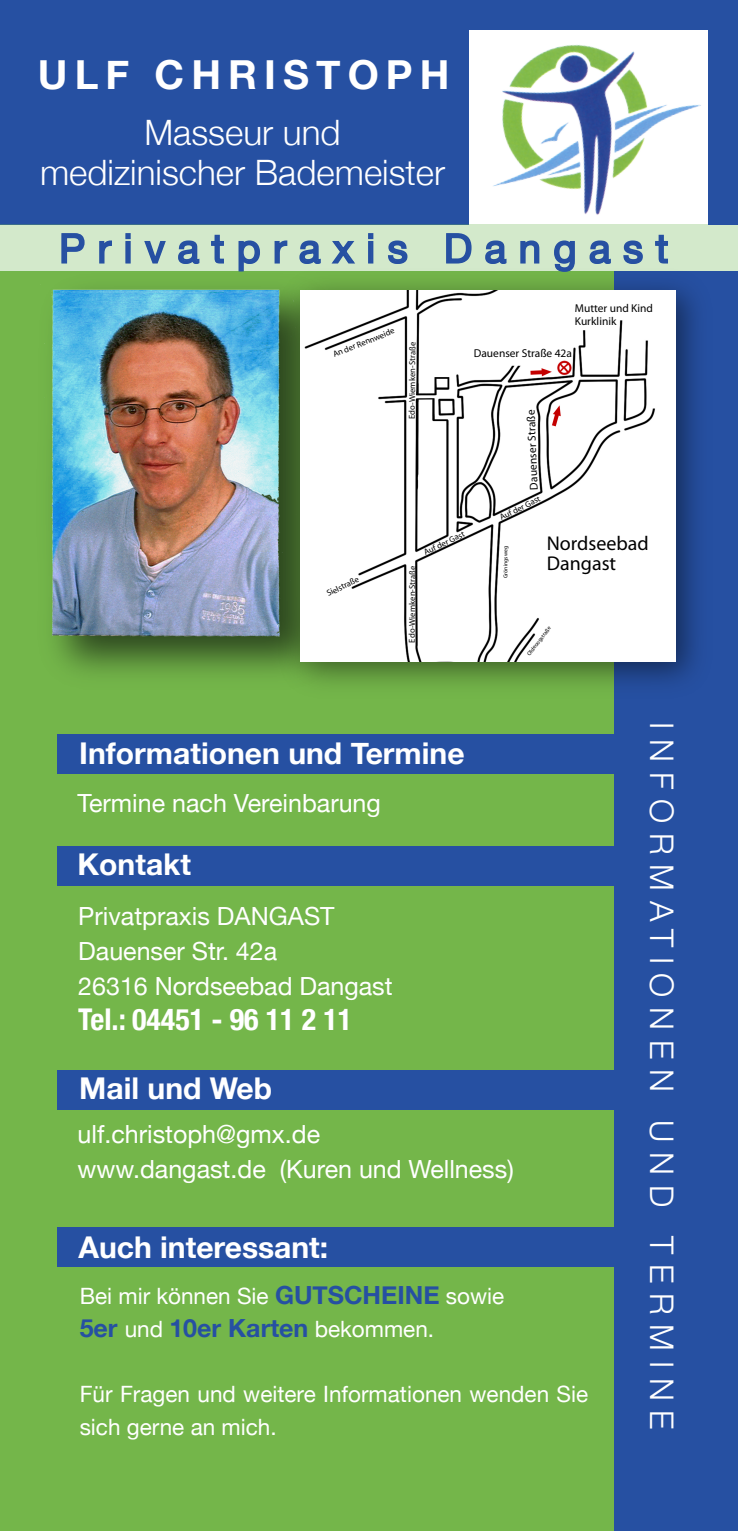
<style>
.page{position:relative;width:738px;height:1531px;background:#fff}
.page>*{position:absolute;margin:0;border:0;box-sizing:border-box;transform-origin:0 0}
.t1{font:40px "Helvetica Neue";letter-spacing:.315em;color:#2650a2}
.t2{font:700 40px "Helvetica Neue";letter-spacing:.175em;color:#fff}
.t3{font:300 35px/40px "Helvetica Neue";color:#fff;text-align:center}
.t4{font:300 32.5px "Helvetica Neue";letter-spacing:.3em;color:#fff}
.t5{font:700 30px "Helvetica Neue";color:#fff}
.t6{font:700 condensed 30px "Helvetica Neue";color:#fff}
.t7{font:25px/35px "Helvetica Neue";color:#fff}
.t8{font:700 25px "Helvetica Neue";color:#2650a2}
.t9{font:22.5px/32.5px "Helvetica Neue";color:#fff}
.t10{font:20px/20px "Myriad Pro";color:#000}
.t11{font:11.5px/13.8px "Myriad Pro";color:#000}
.t12{font:8.5px "Myriad Pro";letter-spacing:.005em;color:#000}
.t13{font:5.75px "Myriad Pro";letter-spacing:-.01em;color:#000}
.s1{font-weight:700;font-size:25px;color:#2650a2}
.s2{font-weight:400;font-size:22.5px;color:#fff}
</style>
<div class="page">
<div style="left:0;top:272px;width:737px;height:1259px;background:#74b64a"></div>
<div style="left:0;top:0;width:468px;height:224px;background:#2650a2"></div>
<div style="left:0;top:225px;width:737px;height:47px;background:#d3e9cb"></div>
<img style="left:450px;top:29px;width:258px;height:196px">
<div style="left:58px;top:1070px;width:560px;height:40px;background:#2650a2"></div>
<div style="left:613px;top:272px;width:124px;height:1259px;background:#2650a2"></div>
<div style="left:58px;top:1227px;width:560px;height:40px;background:#2650a2"></div>
<img style="left:28px;top:271px;width:242px;height:375px">
<div style="left:364px;top:0;width:373px;height:29px;background:#2650a2"></div>
<div style="left:708px;top:0;width:29px;height:225px;background:#2650a2"></div>
<div style="left:58px;top:734px;width:560px;height:39px;background:#2650a2"></div>
<div style="left:57px;top:846px;width:560px;height:40px;background:#2650a2"></div>
<svg style="left:61px;top:233px;width:24px;height:31px"></svg>
<svg style="left:99px;top:240px;width:13px;height:24px"></svg>
<svg style="left:125px;top:233px;width:6px;height:6px"></svg>
<div style="left:125px;top:241px;width:6px;height:22px;border:2px solid #2650a2"></div>
<svg style="left:144px;top:241px;width:22px;height:23px"></svg>
<svg style="left:178px;top:240px;width:22px;height:24px"></svg>
<svg style="left:211px;top:234px;width:13px;height:30px"></svg>
<svg style="left:237px;top:240px;width:24px;height:32px"></svg>
<svg style="left:274px;top:240px;width:14px;height:21px"></svg>
<svg style="left:299px;top:240px;width:22px;height:21px"></svg>
<svg style="left:332px;top:241px;width:23px;height:20px"></svg>
<svg style="left:368px;top:233px;width:5px;height:6px"></svg>
<div style="left:368px;top:241px;width:5px;height:22px;border:2px solid #2650a2"></div>
<svg style="left:388px;top:240px;width:20px;height:21px"></svg>
<svg style="left:446px;top:233px;width:26px;height:28px"></svg>
<svg style="left:485px;top:240px;width:22px;height:21px"></svg>
<svg style="left:520px;top:240px;width:20px;height:21px"></svg>
<svg style="left:554px;top:240px;width:21px;height:21px"></svg>
<svg style="left:589px;top:240px;width:22px;height:21px"></svg>
<svg style="left:623px;top:240px;width:20px;height:21px"></svg>
<svg style="left:655px;top:234px;width:13px;height:27px"></svg>
<img style="left:270px;top:261px;width:450px;height:445px">
<img style="left:301px;top:291px;width:373px;height:371px">
<h1 class="t2" style="left:38px;top:50px;width:412px">ULF CHRISTOPH</h1>
<h2 class="t3" style="left:40px;top:111px;width:406px">Masseur und medizinischer Bademeister</h2>
<h1 class="t1" style="left:59px;top:224px;width:610px">Privatpraxis Dangast</h1>
<p class="t12" style="left:331px;top:350px;width:67px;rotate:-22deg">An der Rennweide</p>
<p class="t12" style="left:325px;top:589px;width:36px;rotate:-25deg">Sielstraße</p>
<p class="t12" style="left:407px;top:419px;width:79px;rotate:-90deg">Edo-Wiemken-Straße</p>
<p class="t12" style="left:422px;top:547px;width:45px;rotate:-25deg">Auf der Gast</p>
<p class="t12" style="left:407px;top:642px;width:79px;rotate:-90deg">Edo-Wiemken-Straße</p>
<p class="t11" style="left:574px;top:301px;width:80px">Mutter und Kind<br>Kurklinik</p>
<p class="t11" style="left:473px;top:346px;width:100px">Dauenser Straße 42a</p>
<p class="t11" style="left:526px;top:490px;width:82px;rotate:-92deg">Dauenser Straße</p>
<p class="t12" style="left:497px;top:512px;width:45px;rotate:-26deg">Auf der Gast</p>
<p class="t13" style="left:501px;top:578px;width:34px;rotate:-90deg">Gröningsweg</p>
<p class="t10" style="left:546px;top:533px;width:103px">Nordseebad<br>Dangast</p>
<p class="t13" style="left:525px;top:653px;width:37px;rotate:-53deg">Oldeoogstraße</p>
<p class="t5" style="left:79px;top:734px;width:386px">Informationen und Termine</p>
<p class="t7" style="left:78px;top:785px;width:304px">Termine nach Vereinbarung</p>
<p class="t5" style="left:78px;top:846px;width:115px">Kontakt</p>
<p class="t7" style="left:78px;top:899px;width:315px">Privatpraxis DANGAST<br>Dauenser Str. 42a<br>26316 Nordseebad Dangast</p>
<p class="t6" style="left:78px;top:1001px;width:275px">Tel.: 04451 - 96 11 2 11</p>
<p class="t5" style="left:79px;top:1069px;width:194px">Mail und Web</p>
<p class="t7" style="left:78px;top:1117px;width:437px">ulf.christoph@gmx.de www.dangast.de (Kuren und Wellness)</p>
<p class="t5" style="left:78px;top:1228px;width:251px">Auch interessant:</p>
<p class="t9" style="left:80px;top:1280px;width:425px">Bei mir können Sie <span class="s1">GUTSCHEINE</span> sowie</p>
<p class="t8" style="left:80px;top:1312px;width:355px">5er <span class="s2">und</span> 10er Karten <span class="s2">bekommen.</span></p>
<p class="t9" style="left:80px;top:1377px;width:509px">Für Fragen und weitere Informationen wenden Sie sich gerne an mich.</p>
<h3 class="t4" style="left:681px;top:722px;width:709px;rotate:90deg">INFORMATIONEN UND TERMINE</h3>
</div>
